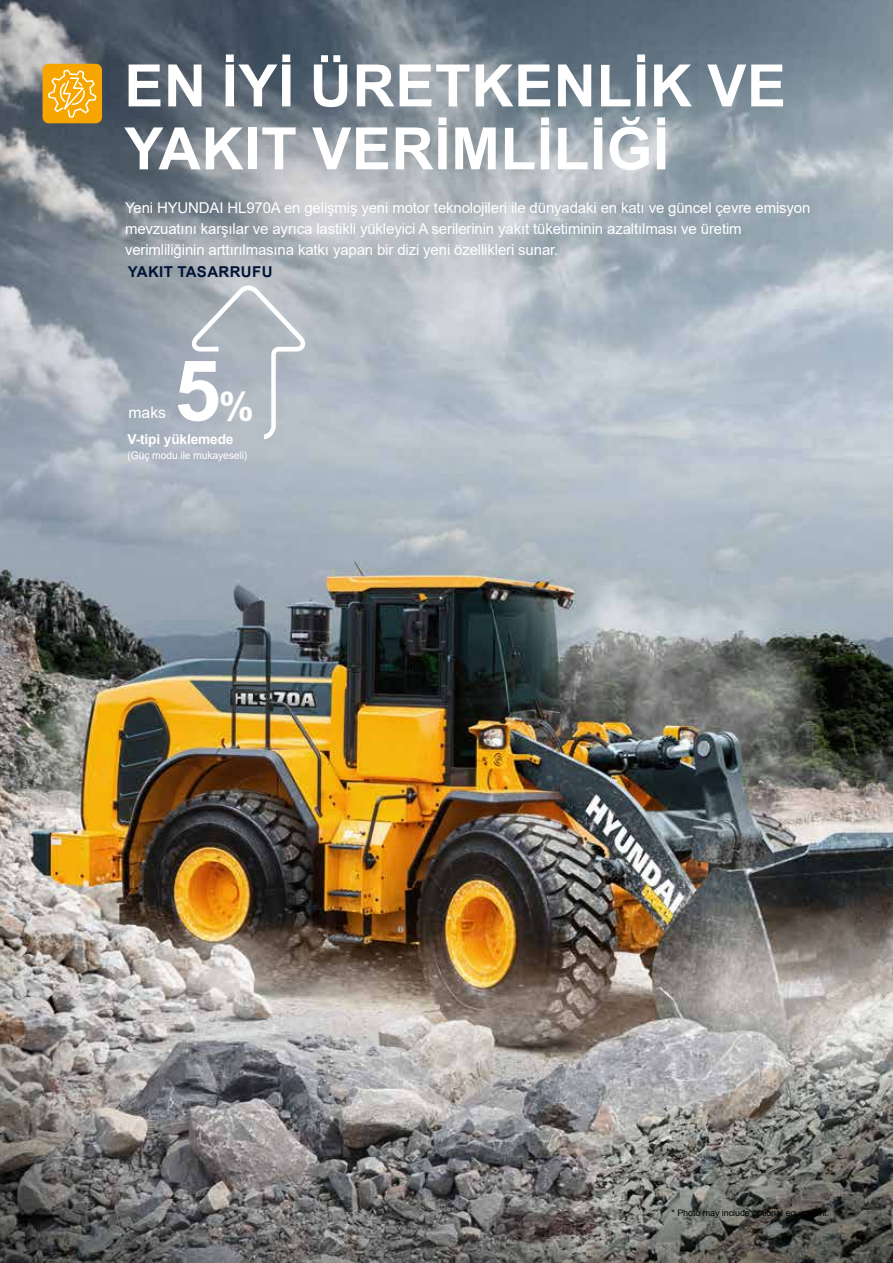
<style>
.page{position:relative;width:893px;height:1263px;background:#fff}
.page>*{position:absolute;margin:0;border:0;box-sizing:border-box;transform-origin:0 0}
.t1{font:700 84px "Arial";color:#fff}
.t2{font:700 58.5px/63px "Arial";letter-spacing:.01em;color:#fff}
.t3{font:15.75px "Arial";color:#fff}
.t4{font:15px/21px "Arial";letter-spacing:-.01em;color:#fff}
.t5{font:700 15px "Arial";letter-spacing:.025em;color:#001437}
.t6{font:700 13.65px "Arial";letter-spacing:-.01em;color:#fff}
.t7{font:10.65px "Arial";letter-spacing:-.01em;color:#fff}
.t8{font:9px "Arial";letter-spacing:-.01em;color:#000}
.s1{font-size:39px}
</style>
<div class="page">
<img style="left:0;top:0;width:893px;height:1263px">
<svg style="left:192px;top:285px;width:113px;height:154px;background:#b5bcc4"></svg>
<div style="left:43px;top:64px;width:59px;height:59px;background:#f7a600;border-radius:6px"></div>
<svg style="left:48px;top:69px;width:49px;height:49px"></svg>
<h2 class="t2" style="left:124px;top:55px;width:663px">EN İYİ ÜRETKENLİK VE<br>YAKIT VERİMLİLİĞİ</h2>
<p class="t4" style="left:125px;top:197px;width:687px">Yeni HYUNDAI HL970A en gelişmiş yeni motor teknolojileri ile dünyadaki en katı ve güncel çevre emisyon mevzuatını karşılar ve ayrıca lastikli yükleyici A serilerinin yakıt tüketiminin azaltılması ve üretim verimliliğinin arttırılmasına katkı yapan bir dizi yeni özellikleri sunar.</p>
<p class="t5" style="left:128px;top:262px;width:146px">YAKIT TASARRUFU</p>
<h1 class="t1" style="left:174px;top:332px;width:81px">5<span class="s1">%</span></h1>
<p class="t3" style="left:128px;top:401px;width:39px">maks</p>
<p class="t6" style="left:128px;top:429px;width:107px">V-tipi yüklemede</p>
<p class="t7" style="left:128px;top:448px;width:121px">(Güç modu ile mukayeseli)</p>
<p class="t8" style="left:671px;top:1207px;width:159px">* Photo may include optional equipment.</p>
</div>
